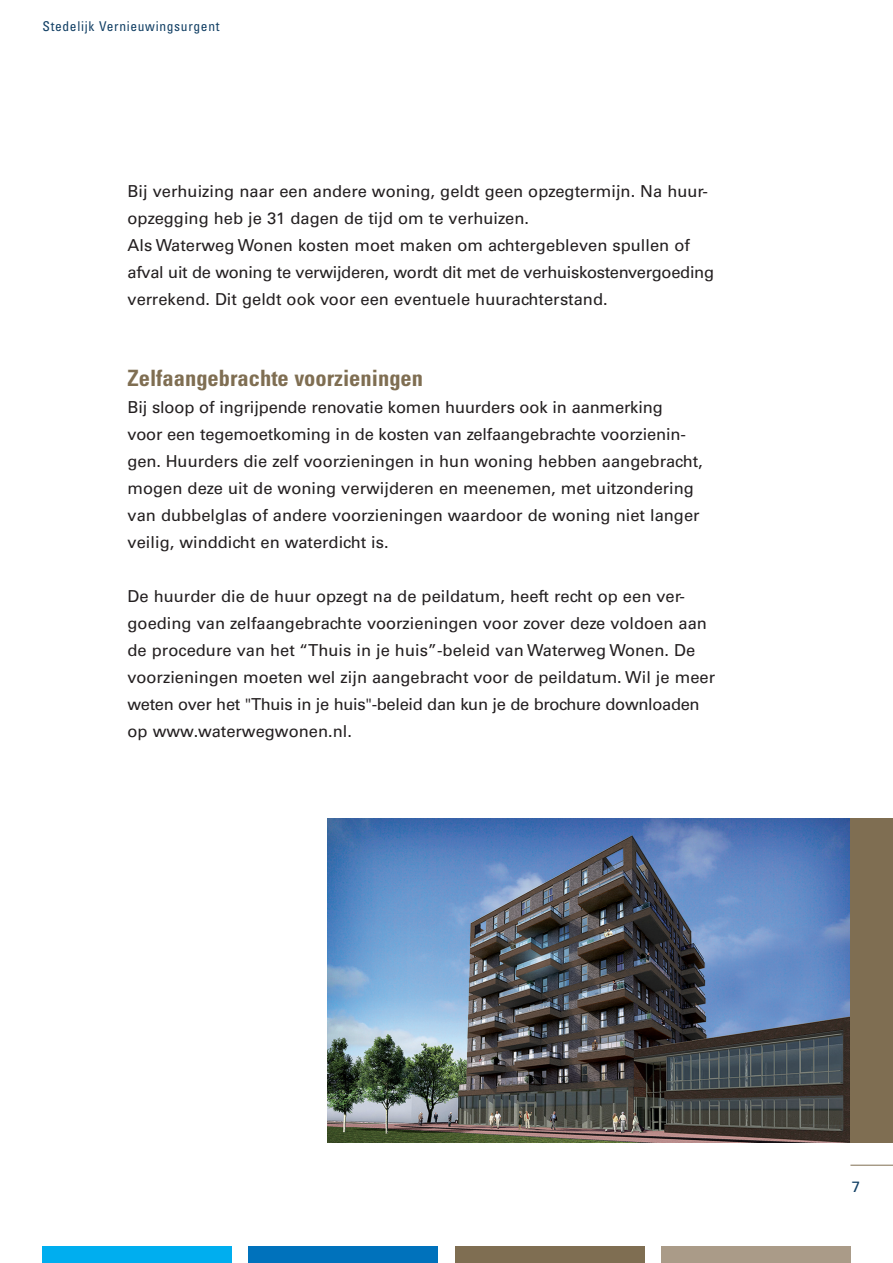
<style>
.page{position:relative;width:893px;height:1263px;background:#fff}
.page>*{position:absolute;margin:0;border:0;box-sizing:border-box;transform-origin:0 0}
._2__Kopje{font:700 condensed 22.5px "Univers LT Std";color:#7f6e52}
._1__Platte_tekst{font:16.5px/27px "Univers LT Std";color:#231f20}
.t1{font:15px "Univers LT Std";color:#113f64}
.t2{font:condensed 13.5px "Univers LT Std";letter-spacing:.05em;color:#113f64}
</style>
<div class="page">
<hr style="left:850px;top:1165px;width:43px;height:1px;background:#7f6e52">
<div style="left:43px;top:1246px;width:189px;height:17px;background:#00aeef"></div>
<div style="left:249px;top:1246px;width:189px;height:17px;background:#0072bc"></div>
<div style="left:455px;top:1246px;width:189px;height:17px;background:#7f6e52"></div>
<div style="left:661px;top:1246px;width:189px;height:17px;background:#aa9b88"></div>
<img style="left:327px;top:818px;width:523px;height:324px">
<div style="left:850px;top:818px;width:43px;height:324px;background:#7f6e52"></div>
<p class="t2" style="left:43px;top:17px;width:178px">Stedelijk Vernieuwingsurgent</p>
<p class="_1__Platte_tekst" style="left:128px;top:178px;width:582px">Bij verhuizing naar een andere woning, geldt geen opzegtermijn. Na huur&shy;opzegging heb je 31 dagen de tijd om te verhuizen.</p>
<p class="_1__Platte_tekst" style="left:128px;top:232px;width:588px">Als Waterweg Wonen kosten moet maken om achtergebleven spullen of afval uit de woning te verwijderen, wordt dit met de verhuiskostenvergoeding verrekend. Dit geldt ook voor een eventuele huurachterstand.</p>
<p class="_2__Kopje" style="left:128px;top:364px;width:297px">Zelfaangebrachte voorzieningen</p>
<p class="_1__Platte_tekst" style="left:128px;top:394px;width:577px">Bij sloop of ingrijpende renovatie komen huurders ook in aanmerking<br>voor een tegemoetkoming in de kosten van zelfaangebrachte voorzienin&shy;gen. Huurders die zelf voorzieningen in hun woning hebben aangebracht, mogen deze uit de woning verwijderen en meenemen, met uitzondering van dubbelglas of andere voorzieningen waardoor de woning niet langer veilig, winddicht en waterdicht is.</p>
<p class="_1__Platte_tekst" style="left:128px;top:583px;width:589px">De huurder die de huur opzegt na de peildatum, heeft recht op een ver&shy;goeding van zelfaangebrachte voorzieningen voor zover deze voldoen aan de procedure van het “Thuis in je huis”-beleid van Waterweg Wonen. De voorzieningen moeten wel zijn aangebracht voor de peildatum. Wil je meer weten over het "Thuis in je huis"-beleid dan kun je de brochure downloaden op www.waterwegwonen.nl.</p>
<p class="t1" style="left:852px;top:1178px;width:10px">7</p>
</div>
